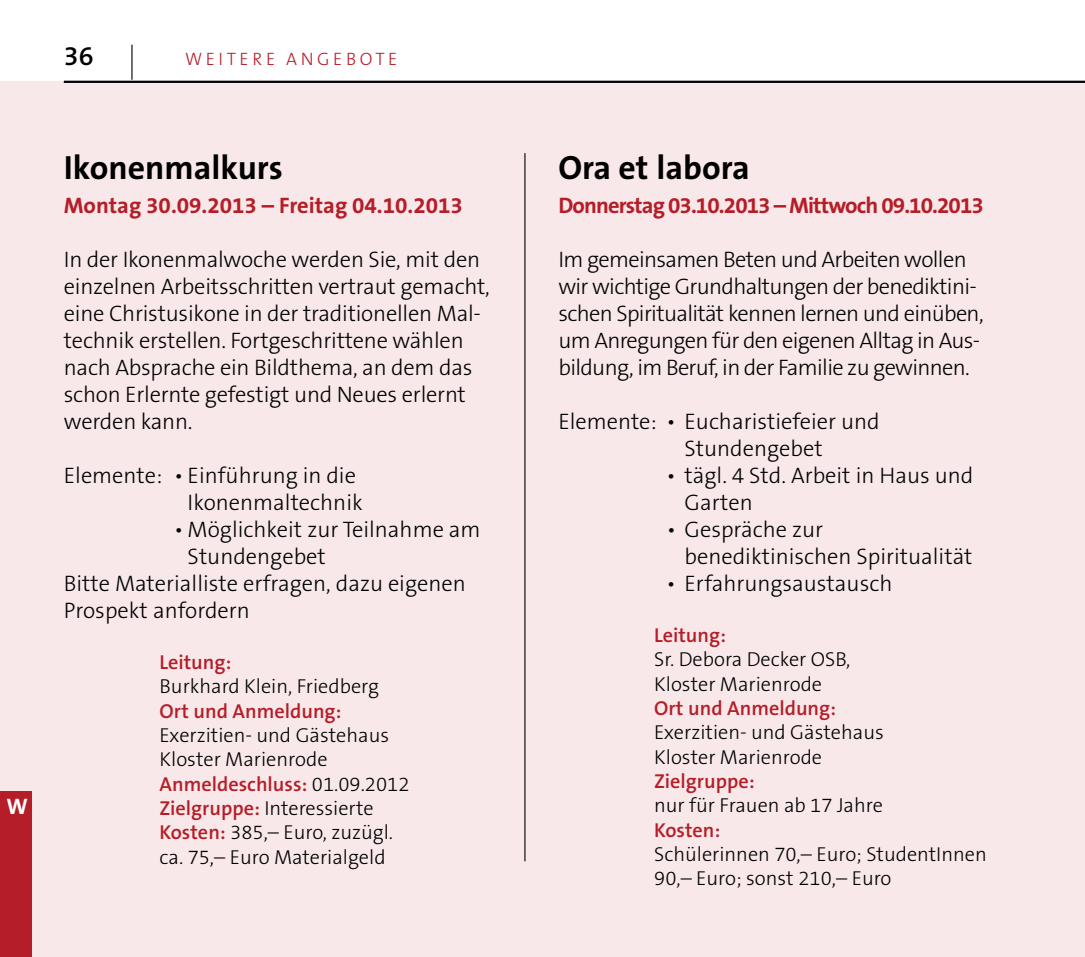
<style>
.page{position:relative;width:1085px;height:957px;background:#fff}
.page>*{position:absolute;margin:0;border:0;box-sizing:border-box;transform-origin:0 0}
.t1{font:700 33.75px "The Sans B7";color:#000}
.t2{font:600 27px "The Sans B6";color:#000}
.t3{font:300 22.5px/27px "The Sans B3";letter-spacing:-.01em;color:#000}
.t4{font:300 22.5px/27px "The Sans B3";letter-spacing:-.03em;color:#000}
.t5{font:700 22.5px "The Sans B7";letter-spacing:-.04em;color:#b51d28}
.t6{font:700 22.5px "The Sans B7";color:#b51d28}
.t7{font:700 22.5px "The Sans B7";color:#fff}
.t8{font:300 20.25px/24.3px "The Sans B3";color:#000}
.t9{font:600 20.25px "The Sans B6";color:#b51d28}
.t10{font:300 18px "The Sans B3";color:#b51d28}
.s1{font-family:"The Sans B3";font-weight:300;color:#000}
.s2{font-family:"The Sans B6";font-weight:600;color:#b51d28}
</style>
<div class="page">
<div style="left:0;top:82px;width:1084px;height:875px;background:#f8e8e9"></div>
<hr style="left:131px;top:45px;width:1px;height:35px;background:#000">
<hr style="left:64px;top:81px;width:1020px;height:2px;background:#000">
<div style="left:0;top:791px;width:32px;height:166px;background:#b51d28"></div>
<hr style="left:524px;top:153px;width:1px;height:708px;background:#000">
<p class="t7" style="left:6px;top:794px;width:23px">W</p>
<p class="t2" style="left:64px;top:41px;width:31px">36</p>
<p class="t10" style="left:185px;top:49px;width:33px">Weitere</p>
<p class="t10" style="left:286px;top:49px;width:29px">Angebote</p>
<h1 class="t1" style="left:64px;top:150px;width:221px">Ikonenmalkurs</h1>
<p class="t6" style="left:64px;top:193px;width:400px">Montag 30.09.2013 – Freitag 04.10.2013</p>
<p class="t3" style="left:64px;top:246px;width:427px">In der Ikonenmalwoche werden Sie, mit den einzelnen Arbeitsschritten vertraut gemacht, eine Christusikone in der traditionellen Mal-- technik erstellen. Fortgeschrittene wählen nach Absprache ein Bildthema, an dem das schon Erlernte gefestigt und Neues erlernt werden kann.</p>
<p class="t3" style="left:64px;top:462px;width:300px;text-align:right">Elemente: • Einführung in die<br>Ikonenmaltechnik</p>
<p class="t3" style="left:174px;top:516px;width:308px">• Möglichkeit zur Teilnahme am</p>
<p class="t3" style="left:188px;top:543px;width:140px">Stundengebet</p>
<p class="t3" style="left:64px;top:570px;width:403px">Bitte Materialliste erfragen, dazu eigenen</p>
<p class="t3" style="left:64px;top:597px;width:187px">Prospekt anfordern</p>
<p class="t9" style="left:159px;top:651px;width:73px">Leitung:</p>
<p class="t8" style="left:159px;top:675px;width:221px">Burkhard Klein, Friedberg</p>
<p class="t9" style="left:159px;top:700px;width:183px">Ort und Anmeldung:</p>
<p class="t8" style="left:159px;top:723px;width:231px">Exerzitien- und Gästehaus<br>Kloster Marienrode</p>
<p class="t9" style="left:159px;top:773px;width:251px">Anmeldeschluss: <span class="s1">01.09.2012</span></p>
<p class="t8" style="left:159px;top:796px;width:235px"><span class="s2">Zielgruppe:</span> Interessierte<br><span class="s2">Kosten:</span> 385,– Euro, zuzügl. ca. 75,– Euro Materialgeld</p>
<h1 class="t1" style="left:558px;top:150px;width:193px">Ora et labora</h1>
<p class="t5" style="left:558px;top:193px;width:427px">Donnerstag 03.10.2013 – Mittwoch 09.10.2013</p>
<p class="t4" style="left:558px;top:246px;width:426px">Im gemeinsamen Beten und Arbeiten wollen wir wichtige Grundhaltungen der benediktini&shy;schen Spiritualität kennen lernen und einüben, um Anregungen für den eigenen Alltag in Aus-- bildung, im Beruf, in der Familie zu gewinnen.</p>
<p class="t3" style="left:684px;top:408px;width:197px;text-indent:-126px">Elemente: • Eucharistiefeier und<br>Stundengebet</p>
<p class="t3" style="left:684px;top:462px;width:290px;text-indent:-18px">• tägl. 4 Std. Arbeit in Haus und<br>Garten</p>
<p class="t3" style="left:684px;top:516px;width:289px;text-indent:-18px">• Gespräche zur benediktinischen Spiritualität</p>
<p class="t3" style="left:666px;top:570px;width:227px">• Erfahrungsaustausch</p>
<p class="t9" style="left:654px;top:624px;width:73px">Leitung:</p>
<p class="t8" style="left:654px;top:648px;width:198px">Sr. Debora Decker OSB,<br>Kloster Marienrode</p>
<p class="t9" style="left:654px;top:697px;width:183px">Ort und Anmeldung:</p>
<p class="t8" style="left:654px;top:721px;width:231px">Exerzitien- und Gästehaus<br>Kloster Marienrode</p>
<p class="t9" style="left:654px;top:770px;width:102px">Zielgruppe:</p>
<p class="t8" style="left:654px;top:794px;width:230px">nur für Frauen ab 17 Jahre</p>
<p class="t9" style="left:654px;top:819px;width:68px">Kosten:</p>
<p class="t8" style="left:654px;top:842px;width:334px">Schülerinnen 70,– Euro; StudentInnen<br>90,– Euro; sonst 210,– Euro</p>
</div>
